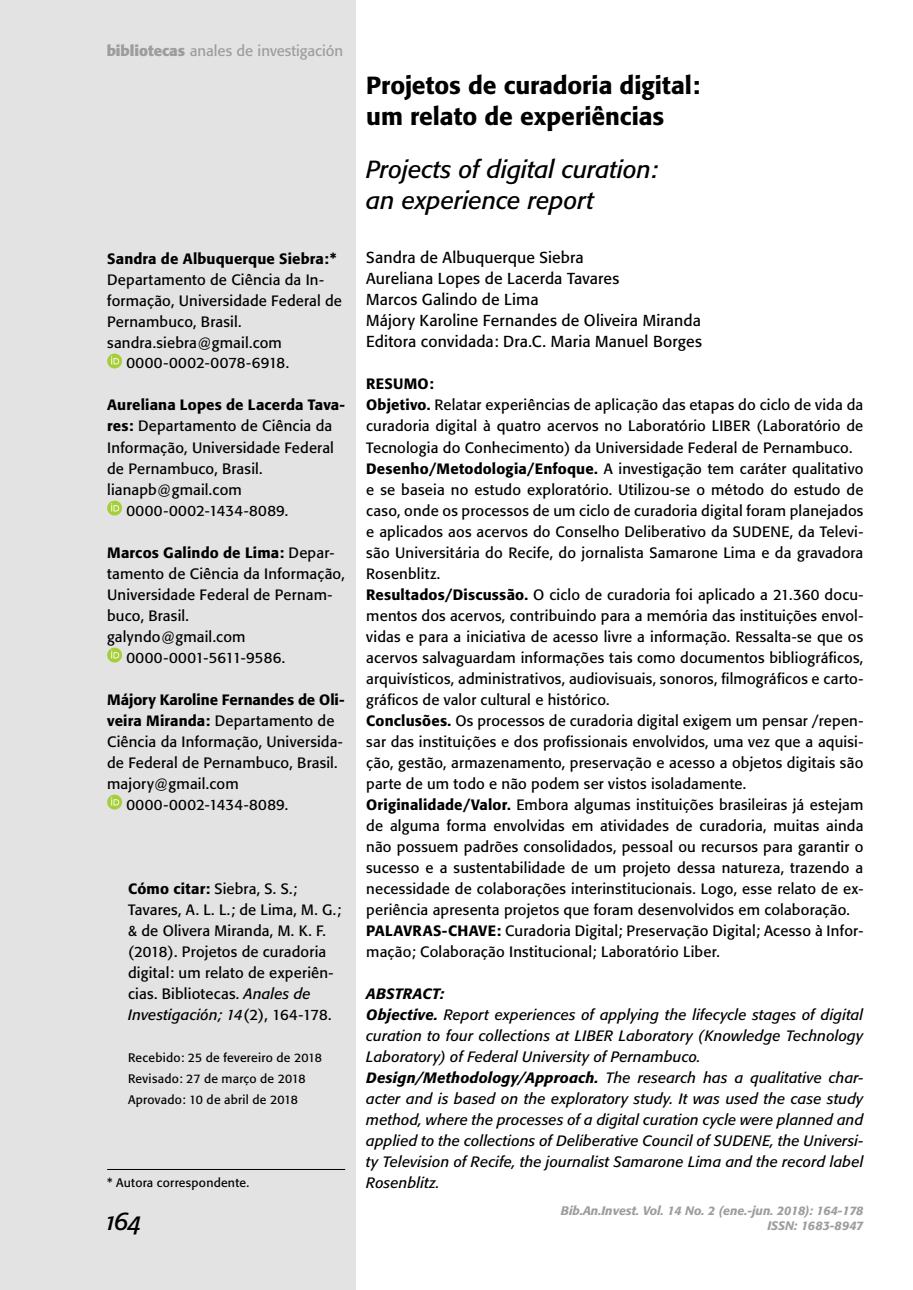
<style>
.page{position:relative;width:913px;height:1290px;background:#fff}
.page>*{position:absolute;margin:0;border:0;box-sizing:border-box;transform-origin:0 0}
.t1{font:500 24.5px/31.5px "Formata";color:#000}
.t2{font:italic 24.5px/31.5px "Formata";letter-spacing:-.005em;color:#000}
.t3{font:15.75px/21px "Formata";letter-spacing:.01em;color:#000}
.t4{font:14.88px/21px "Formata";letter-spacing:.01em;color:#000}
.t5{font:italic 14.88px/21px "Formata";letter-spacing:.01em;color:#000}
.t6{font:500 14.88px "Formata";letter-spacing:.01em;color:#000}
.t7{font:14.88px "Formata";color:#9d9d9c}
.t8{font:12.25px/21px "Formata";letter-spacing:.015em;color:#000}
.t9{font:italic 500 12.25px "Formata";color:#9d9d9c}
.s1{font-weight:700}
.s2{font-weight:500}
.s3{font-weight:400}
.s4{font-style:italic}
</style>
<div class="page">
<div style="left:0;top:0;width:356px;height:1290px;background:#e3e3e3"></div>
<svg style="left:107px;top:354px;width:15px;height:14px"></svg>
<svg style="left:107px;top:501px;width:15px;height:14px"></svg>
<svg style="left:107px;top:648px;width:15px;height:14px"></svg>
<svg style="left:107px;top:795px;width:15px;height:14px"></svg>
<hr style="left:107px;top:1169px;width:238px;height:1px;background:#000">
<p class="t7" style="left:107px;top:42px;width:238px"><span class="s1">bibliotecas</span> anales de investigación</p>
<p class="t6" style="left:107px;top:249px;width:231px">Sandra de Albuquerque Siebra:*</p>
<p class="t4" style="left:107px;top:269px;width:218px">Departamento de Ciência da In-</p>
<p class="t4" style="left:107px;top:290px;width:236px">formação, Universidade Federal de</p>
<p class="t4" style="left:107px;top:311px;width:136px">Pernambuco, Brasil.</p>
<p class="t4" style="left:107px;top:332px;width:176px">sandra.siebra@gmail.com</p>
<p class="t4" style="left:126px;top:353px;width:164px">0000-0002-0078-6918.</p>
<p class="t6" style="left:107px;top:396px;width:239px">Aureliana Lopes de Lacerda Tava-</p>
<p class="t4" style="left:107px;top:416px;width:226px"><span class="s2">res:</span> Departamento de Ciência da</p>
<p class="t4" style="left:107px;top:437px;width:228px">Informação, Universidade Federal</p>
<p class="t4" style="left:107px;top:458px;width:157px">de Pernambuco, Brasil.</p>
<p class="t4" style="left:107px;top:479px;width:136px">lianapb@gmail.com</p>
<p class="t4" style="left:126px;top:500px;width:163px">0000-0002-1434-8089.</p>
<p class="t6" style="left:107px;top:543px;width:229px">Marcos Galindo de Lima: <span class="s3">Depar-</span></p>
<p class="t4" style="left:107px;top:563px;width:239px">tamento de Ciência da Informação,</p>
<p class="t4" style="left:107px;top:584px;width:227px">Universidade Federal de Pernam-</p>
<p class="t4" style="left:107px;top:605px;width:83px">buco, Brasil.</p>
<p class="t4" style="left:107px;top:626px;width:140px">galyndo@gmail.com</p>
<p class="t4" style="left:126px;top:647px;width:160px">0000-0001-5611-9586.</p>
<p class="t6" style="left:107px;top:690px;width:239px">Májory Karoline Fernandes de Oli-</p>
<p class="t4" style="left:107px;top:710px;width:229px"><span class="s2">veira Miranda:</span> Departamento de</p>
<p class="t4" style="left:107px;top:731px;width:237px">Ciência da Informação, Universida-</p>
<p class="t4" style="left:107px;top:752px;width:232px">de Federal de Pernambuco, Brasil.</p>
<p class="t4" style="left:107px;top:773px;width:133px">majory@gmail.com</p>
<p class="t4" style="left:126px;top:794px;width:163px">0000-0002-1434-8089.</p>
<p class="t4" style="left:128px;top:878px;width:214px"><span class="s2">Cómo citar:</span> Siebra, S. S.;<br>Tavares, A. L. L.; de Lima, M. G.; &amp; de Olivera Miranda, M. K. F. (2018). Projetos de curadoria digital: um relato de experiên&shy;cias. Bibliotecas. <span class="s4">Anales de<br>Investigación; 14</span>(2), 164-178.</p>
<p class="t8" style="left:128px;top:1047px;width:195px">Recebido: 25 de fevereiro de 2018<br>Revisado: 27 de março de 2018<br>Aprovado: 10 de abril de 2018</p>
<p class="t8" style="left:107px;top:1172px;width:143px">* Autora correspondente.</p>
<h1 class="t1" style="left:366px;top:69px;width:335px">Projetos de curadoria digital: um relato de experiências</h1>
<h1 class="t2" style="left:366px;top:154px;width:293px">Projects of digital curation: an experience report</h1>
<p class="t3" style="left:366px;top:247px;width:337px">Sandra de Albuquerque Siebra<br>Aureliana Lopes de Lacerda Tavares<br>Marcos Galindo de Lima<br>Májory Karoline Fernandes de Oliveira Miranda Editora convidada: Dra.C. Maria Manuel Borges</p>
<p class="t4" style="left:366px;top:374px;width:499px"><span class="s2">RESUMO:<br>Objetivo.</span> Relatar experiências de aplicação das etapas do ciclo de vida da curadoria digital à quatro acervos no Laboratório LIBER (Laboratório de Tecnologia do Conhecimento) da Universidade Federal de Pernambuco.<br><span class="s2">Desenho/Metodologia/Enfoque.</span> A investigação tem caráter qualitativo e se baseia no estudo exploratório. Utilizou-se o método do estudo de caso, onde os processos de um ciclo de curadoria digital foram planejados e aplicados aos acervos do Conselho Deliberativo da SUDENE, da Televi&shy;são Universitária do Recife, do jornalista Samarone Lima e da gravadora Rosenblitz.<br><span class="s2">Resultados/Discussão.</span> O ciclo de curadoria foi aplicado a 21.360 docu&shy;mentos dos acervos, contribuindo para a memória das instituições envol&shy;vidas e para a iniciativa de acesso livre a informação. Ressalta-se que os acervos salvaguardam informações tais como documentos bibliográficos, arquivísticos, administrativos, audiovisuais, sonoros, filmográficos e carto&shy;gráficos de valor cultural e histórico.<br><span class="s2">Conclusões.</span> Os processos de curadoria digital exigem um pensar /repen&shy;sar das instituições e dos profissionais envolvidos, uma vez que a aquisi&shy;ção, gestão, armazenamento, preservação e acesso a objetos digitais são parte de um todo e não podem ser vistos isoladamente.<br><span class="s2">Originalidade/Valor.</span> Embora algumas instituições brasileiras já estejam de alguma forma envolvidas em atividades de curadoria, muitas ainda não possuem padrões consolidados, pessoal ou recursos para garantir o sucesso e a sustentabilidade de um projeto dessa natureza, trazendo a necessidade de colaborações interinstitucionais. Logo, esse relato de ex&shy;periência apresenta projetos que foram desenvolvidos em colaboração.<br><span class="s2">PALAVRAS-CHAVE:</span> Curadoria Digital; Preservação Digital; Acesso à Infor&shy;mação; Colaboração Institucional; Laboratório Liber.</p>
<p class="t5" style="left:366px;top:983px;width:499px"><span class="s2">ABSTRACT:<br>Objective.</span> Report experiences of applying the lifecycle stages of digital curation to four collections at LIBER Laboratory (Knowledge Technology Laboratory) of Federal University of Pernambuco.<br><span class="s2">Design/Methodology/Approach.</span> The research has a qualitative char&shy;acter and is based on the exploratory study. It was used the case study method, where the processes of a digital curation cycle were planned and applied to the collections of Deliberative Council of SUDENE, the Universi&shy;ty Television of Recife, the journalist Samarone Lima and the record label Rosenblitz.</p>
<p class="t9" style="left:561px;top:1203px;width:304px">Bib.An.Invest. Vol. 14 No. 2 (ene.-jun. 2018): 164-178</p>
<p class="t9" style="left:767px;top:1218px;width:97px">ISSN: 1683-8947</p>
</div>
